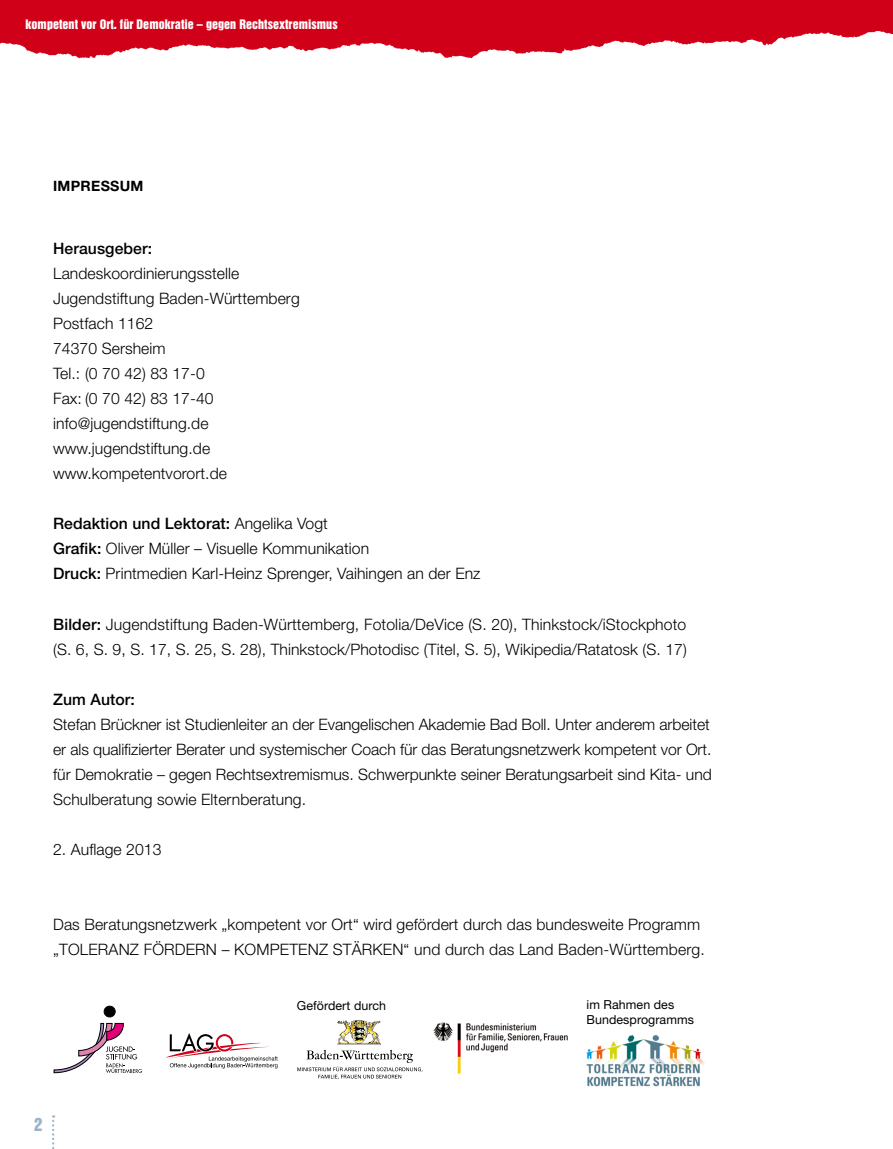
<style>
.page{position:relative;width:893px;height:1149px;background:#fff}
.page>*{position:absolute;margin:0;border:0;box-sizing:border-box;transform-origin:0 0}
.t1{font:16.5px "Helvetica Inserat LT";color:#9ab3c9}
.t2{font:300 15.75px/25px "Helvetica Neue LT";letter-spacing:.005em;color:#000}
.t3{font:500 15.75px "Helvetica Neue LT";letter-spacing:.005em;color:#000}
.t4{font:700 14.25px "Helvetica Neue LT";letter-spacing:.02em;color:#000}
.t5{font:12.45px/15.6px "Helvetica Neue LT";letter-spacing:.005em;color:#000}
.t6{font:12px "Helvetica Inserat LT";letter-spacing:.005em;color:#fff}
.s1{font-weight:500}
</style>
<div class="page">
<img style="left:337px;top:1020px;width:44px;height:23px">
<svg style="left:297px;top:1049px;width:126px;height:29px"></svg>
<div style="left:104px;top:1005px;width:11px;height:11px;background:#000;border-radius:50%"></div>
<div style="left:104px;top:1005px;width:11px;height:11px;border:1px solid #000;border-radius:50%"></div>
<svg style="left:54px;top:1022px;width:88px;height:50px"></svg>
<svg style="left:166px;top:1033px;width:112px;height:35px"></svg>
<img style="left:433px;top:1022px;width:135px;height:51px">
<img style="left:585px;top:1035px;width:120px;height:52px">
<img style="left:0;top:0;width:893px;height:59px">
<svg style="left:52px;top:1115px;width:2px;height:34px"></svg>
<p class="t6" style="left:26px;top:17px;width:314px">kompetent vor Ort. für Demokratie – gegen Rechtsextremismus</p>
<p class="t4" style="left:53px;top:177px;width:92px">IMPRESSUM</p>
<p class="t3" style="left:53px;top:238px;width:100px">Herausgeber:</p>
<p class="t2" style="left:53px;top:260px;width:248px">Landeskoordinierungsstelle<br>Jugendstiftung Baden-Württemberg<br>Postfach 1162<br>74370 Sersheim<br>Tel.: (0 70 42) 83 17-0<br>Fax: (0 70 42) 83 17-40 info@jugendstiftung.de www.jugendstiftung.de www.kompetentvorort.de</p>
<p class="t2" style="left:53px;top:510px;width:429px"><span class="s1">Redaktion und Lektorat:</span> Angelika Vogt<br><span class="s1">Grafik:</span> Oliver Müller – Visuelle Kommunikation<br><span class="s1">Druck:</span> Printmedien Karl-Heinz Sprenger, Vaihingen an der Enz</p>
<p class="t2" style="left:53px;top:611px;width:635px"><span class="s1">Bilder:</span> Jugendstiftung Baden-Württemberg, Fotolia/DeVice (S. 20), Thinkstock/iStockphoto (S. 6, S. 9, S. 17, S. 25, S. 28), Thinkstock/Photodisc (Titel, S. 5), Wikipedia/Ratatosk (S. 17)</p>
<p class="t3" style="left:53px;top:689px;width:83px">Zum Autor:</p>
<p class="t2" style="left:53px;top:711px;width:660px">Stefan Brückner ist Studienleiter an der Evangelischen Akademie Bad Boll. Unter anderem arbeitet er als qualifizierter Berater und systemischer Coach für das Beratungsnetzwerk kompetent vor Ort. für Demokratie – gegen Rechtsextremismus. Schwerpunkte seiner Beratungsarbeit sind Kita- und Schulberatung sowie Elternberatung.</p>
<p class="t2" style="left:53px;top:836px;width:110px">2. Auflage 2013</p>
<p class="t2" style="left:53px;top:911px;width:653px">Das Beratungsnetzwerk „kompetent vor Ort“ wird gefördert durch das bundesweite Programm „TOLERANZ FÖRDERN – KOMPETENZ STÄRKEN“ und durch das Land Baden-Württemberg.</p>
<p class="t1" style="left:34px;top:1113px;width:10px">2</p>
<p class="t5" style="left:297px;top:997px;width:91px">Gefördert durch</p>
<p class="t5" style="left:587px;top:995px;width:109px">im Rahmen des<br>Bundesprogramms</p>
</div>
